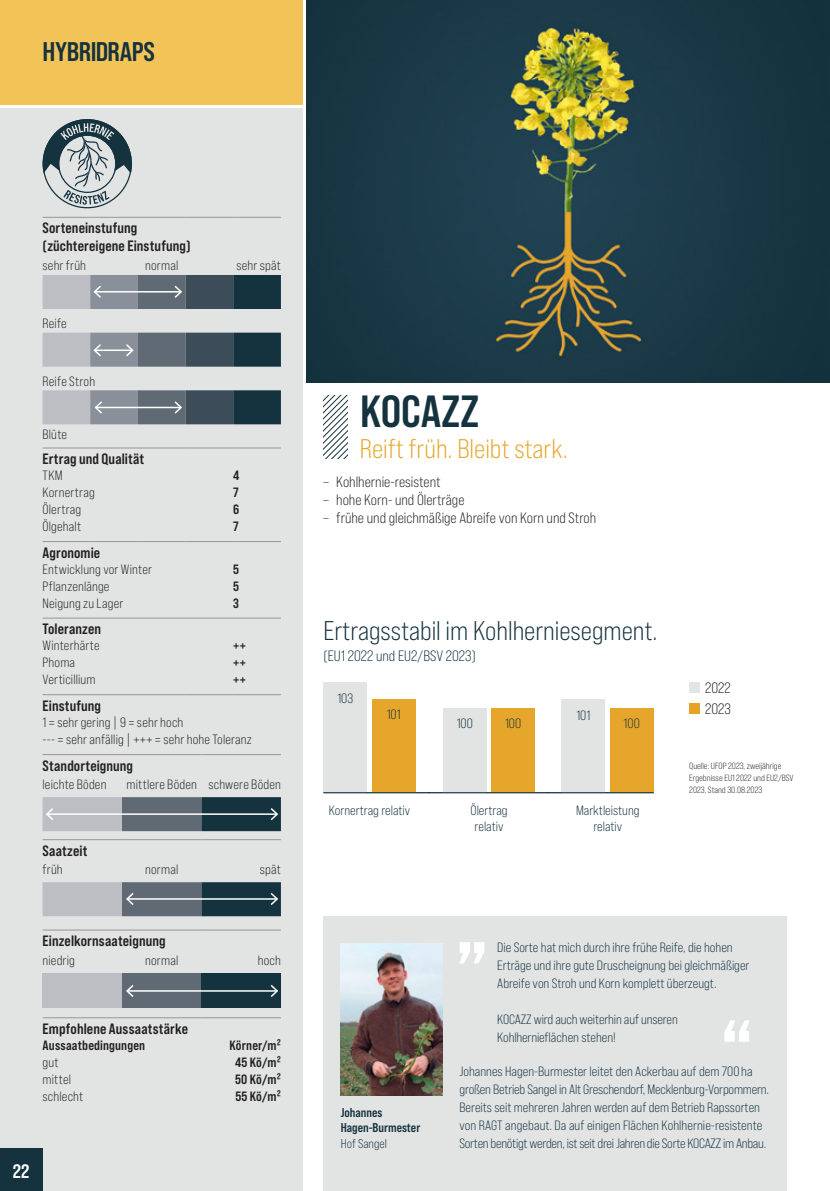
<style>
.page{position:relative;width:830px;height:1191px;background:#fff}
.page>*{position:absolute;margin:0;border:0;box-sizing:border-box;transform-origin:0 0}
.t1{font:45px "Bebas Neue Pro Sm E Bd";color:#15323f}
.t2{font:27px "Bebas Neue Pro Sm E Bk";color:#15323f}
.t3{font:27px "Bebas Neue Pro Sm E Bk";color:#e6a62c}
.t4{font:27px "Bebas Neue Pro Sm E Bd";letter-spacing:-.02em;color:#15323f}
.t5{font:19.5px "Bebas Neue Pro Sm E Bd";color:#fff}
.t6{font:15px/18px "Bebas Neue Pro Sm E Bd";letter-spacing:.005em;color:#231f20}
.t7{font:15px/21px "Bebas Neue Pro Sm E Bk";color:#231f20}
.t8{font:15px "Bebas Neue Pro Sm E Bk";color:#15323f}
.t9{font:13.5px/18px "Bebas Neue Pro Sm E Bk";color:#15323f}
.t10{font:13.5px/16.5px "Bebas Neue Pro Sm E Bk";letter-spacing:.01em;color:#231f20}
.t11{font:13.5px "Bebas Neue Pro Sm E Bd";letter-spacing:.01em;color:#231f20}
.t12{font:12.75px/15px "Bebas Neue Pro Sm E Bd";color:#15323f}
.t13{font:12.75px "Bebas Neue Pro Sm E Bk";color:#15323f}
.t14{font:9px/12px "Bebas Neue Pro Sm E Bk";color:#231f20}
</style>
<div class="page">
<div style="left:0;top:108px;width:302px;height:1083px;background:#e2e4e4"></div>
<div style="left:0;top:0;width:302px;height:104px;background:#f2c357"></div>
<svg style="left:323px;top:395px;width:24px;height:63px"></svg>
<img style="left:306px;top:0;width:523px;height:383px">
<div style="left:43px;top:973px;width:79px;height:34px;background:#bcbec4"></div>
<div style="left:122px;top:973px;width:79px;height:34px;background:#606a75"></div>
<div style="left:201px;top:973px;width:80px;height:34px;background:#15323f"></div>
<hr style="left:43px;top:929px;width:79px;height:1px;background:#939598">
<hr style="left:122px;top:929px;width:79px;height:1px;background:#939598">
<hr style="left:201px;top:929px;width:80px;height:1px;background:#939598">
<hr style="left:43px;top:217px;width:47px;height:1px;background:#939598">
<hr style="left:90px;top:217px;width:48px;height:1px;background:#939598">
<hr style="left:138px;top:217px;width:47px;height:1px;background:#939598">
<hr style="left:185px;top:217px;width:48px;height:1px;background:#939598">
<hr style="left:233px;top:217px;width:48px;height:1px;background:#939598">
<hr style="left:43px;top:447px;width:47px;height:1px;background:#939598">
<hr style="left:90px;top:447px;width:48px;height:1px;background:#939598">
<hr style="left:138px;top:447px;width:47px;height:1px;background:#939598">
<hr style="left:185px;top:447px;width:48px;height:1px;background:#939598">
<hr style="left:233px;top:447px;width:48px;height:1px;background:#939598">
<hr style="left:43px;top:541px;width:47px;height:1px;background:#939598">
<hr style="left:90px;top:541px;width:48px;height:1px;background:#939598">
<hr style="left:138px;top:541px;width:47px;height:1px;background:#939598">
<hr style="left:185px;top:541px;width:48px;height:1px;background:#939598">
<hr style="left:233px;top:541px;width:48px;height:1px;background:#939598">
<hr style="left:43px;top:618px;width:47px;height:1px;background:#939598">
<hr style="left:90px;top:618px;width:48px;height:1px;background:#939598">
<hr style="left:138px;top:618px;width:47px;height:1px;background:#939598">
<hr style="left:185px;top:618px;width:48px;height:1px;background:#939598">
<hr style="left:233px;top:618px;width:48px;height:1px;background:#939598">
<hr style="left:43px;top:694px;width:47px;height:1px;background:#939598">
<hr style="left:90px;top:694px;width:48px;height:1px;background:#939598">
<hr style="left:138px;top:694px;width:47px;height:1px;background:#939598">
<hr style="left:185px;top:694px;width:48px;height:1px;background:#939598">
<hr style="left:233px;top:694px;width:48px;height:1px;background:#939598">
<hr style="left:43px;top:754px;width:79px;height:1px;background:#939598">
<hr style="left:122px;top:754px;width:79px;height:1px;background:#939598">
<hr style="left:201px;top:754px;width:80px;height:1px;background:#939598">
<svg style="left:43px;top:797px;width:238px;height:119px"></svg>
<svg style="left:43px;top:275px;width:238px;height:149px"></svg>
<hr style="left:43px;top:1017px;width:79px;height:1px;background:#939598">
<hr style="left:122px;top:1017px;width:79px;height:1px;background:#939598">
<hr style="left:201px;top:1017px;width:80px;height:1px;background:#939598">
<hr style="left:127px;top:990px;width:150px;height:1px;background:#fff">
<svg style="left:126px;top:985px;width:9px;height:12px"></svg>
<svg style="left:269px;top:985px;width:9px;height:12px"></svg>
<svg style="left:43px;top:119px;width:89px;height:89px"></svg>
<div style="left:689px;top:682px;width:10px;height:11px;background:#e3e4e4"></div>
<div style="left:689px;top:703px;width:10px;height:11px;background:#e6a328"></div>
<div style="left:371px;top:699px;width:44px;height:93px;background:#e6a62c"></div>
<div style="left:323px;top:682px;width:44px;height:110px;background:#e2e4e4"></div>
<div style="left:491px;top:707px;width:43px;height:85px;background:#e6a62c"></div>
<div style="left:443px;top:707px;width:43px;height:85px;background:#e2e4e4"></div>
<div style="left:609px;top:707px;width:44px;height:85px;background:#e6a62c"></div>
<div style="left:561px;top:699px;width:43px;height:93px;background:#e2e4e4"></div>
<hr style="left:323px;top:792px;width:330px;height:1px;background:#15323f">
<div style="left:323px;top:916px;width:464px;height:275px;background:#e2e4e4"></div>
<svg style="left:724px;top:1020px;width:25px;height:21px"></svg>
<svg style="left:459px;top:942px;width:25px;height:21px"></svg>
<img style="left:340px;top:943px;width:102px;height:152px">
<div style="left:0;top:1148px;width:43px;height:43px;background:#15323f"></div>
<h2 class="t4" style="left:43px;top:36px;width:114px">HYBRIDRAPS</h2>
<h2 class="t4" style="left:43px;top:36px;width:68px">WEIZEN</h2>
<p class="t6" style="left:43px;top:218px;width:149px">Sorteneinstufung (züchtereigene Einstufung)</p>
<p class="t10" style="left:43px;top:257px;width:45px">sehr früh</p>
<p class="t10" style="left:145px;top:257px;width:35px">normal</p>
<p class="t10" style="left:236px;top:257px;width:46px">sehr spät</p>
<p class="t10" style="left:43px;top:315px;width:26px">Reife</p>
<p class="t10" style="left:43px;top:373px;width:54px">Reife Stroh</p>
<p class="t10" style="left:43px;top:426px;width:26px">Blüte</p>
<p class="t6" style="left:43px;top:450px;width:103px">Ertrag und Qualität</p>
<p class="t10" style="left:43px;top:467px;width:22px">TKM</p>
<p class="t11" style="left:233px;top:467px;width:8px">4</p>
<p class="t10" style="left:43px;top:484px;width:54px">Kornertrag</p>
<p class="t11" style="left:233px;top:484px;width:7px">7</p>
<p class="t10" style="left:43px;top:501px;width:40px">Ölertrag</p>
<p class="t11" style="left:233px;top:501px;width:8px">6</p>
<p class="t10" style="left:43px;top:518px;width:40px">Ölgehalt</p>
<p class="t11" style="left:233px;top:518px;width:7px">7</p>
<p class="t6" style="left:43px;top:543px;width:59px">Agronomie</p>
<p class="t10" style="left:43px;top:561px;width:111px">Entwicklung vor Winter</p>
<p class="t11" style="left:233px;top:561px;width:7px">5</p>
<p class="t10" style="left:43px;top:578px;width:68px">Pflanzenlänge</p>
<p class="t11" style="left:233px;top:578px;width:7px">5</p>
<p class="t10" style="left:43px;top:595px;width:82px">Neigung zu Lager</p>
<p class="t11" style="left:233px;top:595px;width:7px">3</p>
<p class="t6" style="left:43px;top:620px;width:60px">Toleranzen</p>
<p class="t10" style="left:43px;top:637px;width:59px">Winterhärte</p>
<p class="t11" style="left:233px;top:637px;width:14px">++</p>
<p class="t10" style="left:43px;top:654px;width:34px">Phoma</p>
<p class="t11" style="left:233px;top:654px;width:14px">++</p>
<p class="t10" style="left:43px;top:671px;width:54px">Verticillium</p>
<p class="t11" style="left:233px;top:671px;width:14px">++</p>
<p class="t6" style="left:43px;top:696px;width:60px">Einstufung</p>
<p class="t10" style="left:43px;top:714px;width:211px">1 = sehr gering | 9 = sehr hoch<br>--- = sehr anfällig | +++ = sehr hohe Toleranz</p>
<p class="t6" style="left:43px;top:756px;width:92px">Standorteignung</p>
<p class="t10" style="left:43px;top:775px;width:65px">leichte Böden</p>
<p class="t10" style="left:126px;top:775px;width:156px">mittlere Böden schwere Böden</p>
<p class="t6" style="left:43px;top:841px;width:46px">Saatzeit</p>
<p class="t10" style="left:43px;top:860px;width:22px">früh</p>
<p class="t10" style="left:145px;top:860px;width:35px">normal</p>
<p class="t10" style="left:260px;top:860px;width:23px">spät</p>
<p class="t6" style="left:43px;top:931px;width:124px">Einzelkornsaateignung</p>
<p class="t10" style="left:43px;top:951px;width:34px">niedrig</p>
<p class="t10" style="left:145px;top:951px;width:35px">normal</p>
<p class="t10" style="left:258px;top:951px;width:25px">hoch</p>
<p class="t6" style="left:43px;top:1019px;width:147px">Empfohlene Aussaatstärke</p>
<p class="t11" style="left:43px;top:1037px;width:104px">Aussaatbedingungen</p>
<p class="t11" style="left:229px;top:1037px;width:53px">Körner/m²</p>
<p class="t10" style="left:43px;top:1054px;width:17px">gut</p>
<p class="t11" style="left:235px;top:1054px;width:47px">45 Kö/m²</p>
<p class="t10" style="left:43px;top:1071px;width:30px">mittel</p>
<p class="t11" style="left:235px;top:1071px;width:47px">50 Kö/m²</p>
<p class="t10" style="left:43px;top:1088px;width:42px">schlecht</p>
<p class="t11" style="left:235px;top:1088px;width:47px">55 Kö/m²</p>
<h3 class="t5" style="left:13px;top:1159px;width:18px">22</h3>
<h1 class="t1" style="left:360px;top:384px;width:120px">KOCAZZ</h1>
<h2 class="t3" style="left:360px;top:433px;width:209px">Reift früh. Bleibt stark.</h2>
<p class="t7" style="left:323px;top:471px;width:119px">– Kohlhernie-resistent</p>
<p class="t7" style="left:323px;top:489px;width:142px">– hohe Korn- und Ölerträge</p>
<p class="t7" style="left:323px;top:507px;width:274px">– frühe und gleichmäßige Abreife von Korn und Stroh</p>
<h2 class="t2" style="left:323px;top:615px;width:335px">Ertragsstabil im Kohlherniesegment.</h2>
<p class="t8" style="left:323px;top:647px;width:154px">(EU1 2022 und EU2/BSV 2023)</p>
<p class="t9" style="left:337px;top:689px;width:17px">103</p>
<p class="t9" style="left:386px;top:705px;width:15px">101</p>
<p class="t9" style="left:328px;top:801px;width:83px">Kornertrag relativ</p>
<p class="t9" style="left:576px;top:705px;width:15px">101</p>
<p class="t9" style="left:456px;top:714px;width:18px">100</p>
<p class="t9" style="left:505px;top:714px;width:18px">100</p>
<p class="t9" style="left:623px;top:714px;width:18px">100</p>
<p class="t9" style="left:470px;top:802px;width:39px;line-height:16.5px;text-align:center">Ölertrag relativ</p>
<p class="t9" style="left:575px;top:802px;width:65px;line-height:16.5px;text-align:center">Marktleistung relativ</p>
<p class="t7" style="left:704px;top:677px;width:27px">2022<br>2023</p>
<p class="t14" style="left:689px;top:759px;width:106px">Quelle: UFOP 2023, zweijährige<br>Ergebnisse EU1 2022 und EU2/BSV<br>2023, Stand 30.08.2023</p>
<p class="t12" style="left:340px;top:1104px;width:81px">Johannes<br>Hagen-Burmester</p>
<p class="t13" style="left:340px;top:1136px;width:48px">Hof Sangel</p>
<p class="t9" style="left:497px;top:937px;width:254px">Die Sorte hat mich durch ihre frühe Reife, die hohen<br>Erträge und ihre gute Druscheignung bei gleichmäßiger<br>Abreife von Stroh und Korn komplett überzeugt.</p>
<p class="t9" style="left:497px;top:1009px;width:182px">KOCAZZ wird auch weiterhin auf unseren<br>Kohlhernieflächen stehen!</p>
<p class="t9" style="left:459px;top:1062px;width:311px">Johannes Hagen-Burmester leitet den Ackerbau auf dem 700 ha großen Betrieb Sangel in Alt Greschendorf, Mecklenburg-Vorpommern.<br>Bereits seit mehreren Jahren werden auf dem Betrieb Rapssorten von RAGT angebaut. Da auf einigen Flächen Kohlhernie-resistente Sorten benötigt werden, ist seit drei Jahren die Sorte KOCAZZ im Anbau.</p>
</div>
